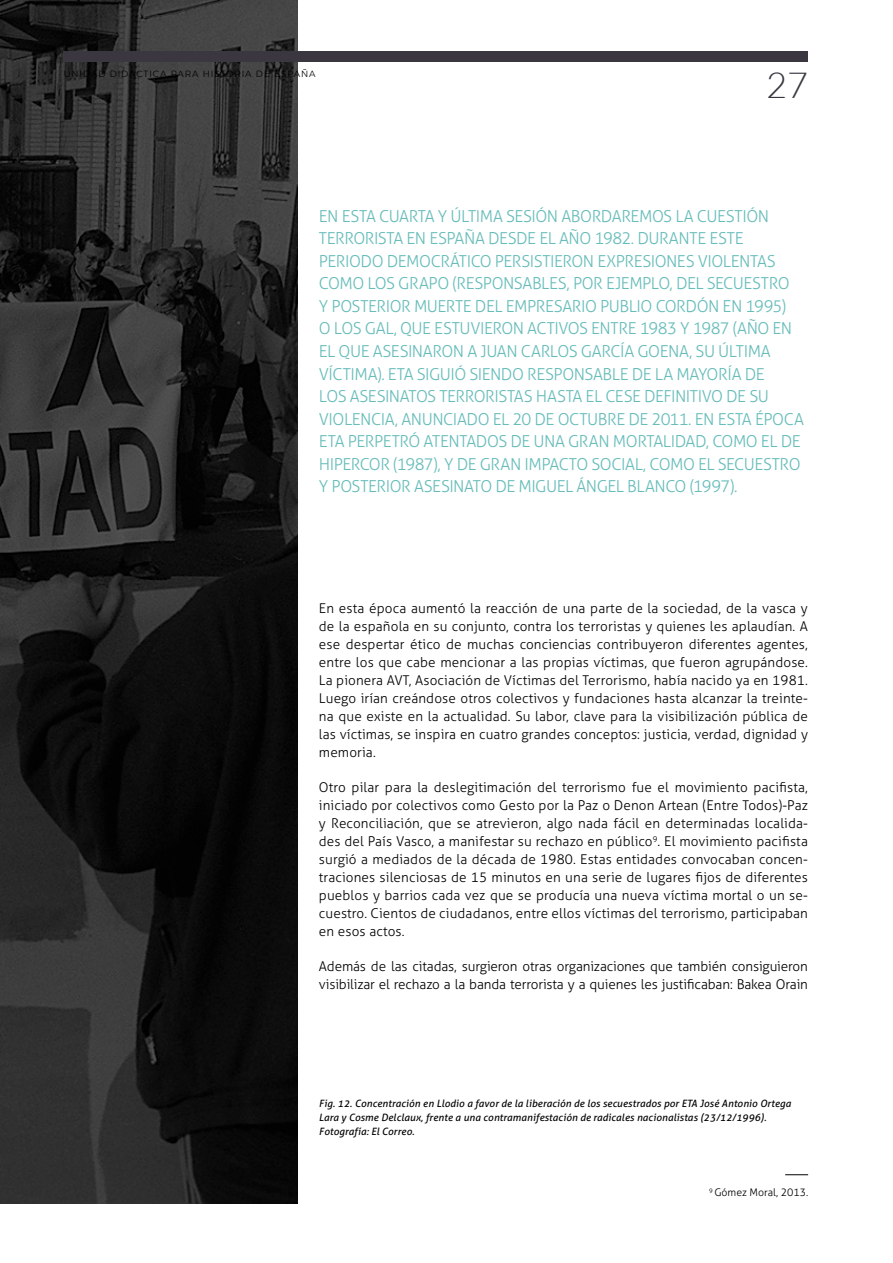
<style>
.page{position:relative;width:893px;height:1263px;background:#fff}
.page>*{position:absolute;margin:0;border:0;box-sizing:border-box;transform-origin:0 0}
.t1{font:300 36px "Lato";color:#3a3741}
.t2{font:300 16.5px/22.5px "Aller";letter-spacing:-.03em;color:#67bdba}
.t3{font:300 13.5px/18px "Aller";letter-spacing:-.01em;color:#000;text-align:justify}
.t4{font:300 10.5px "Aller";color:#000}
.t5{font:italic 10.05px/14.1px "Aller";letter-spacing:.01em;color:#000}
.t6{font:300 9px "Montserrat";letter-spacing:.1em;color:#000}
</style>
<div class="page">
<img style="left:0;top:0;width:298px;height:1203px">
<div style="left:64px;top:51px;width:744px;height:11px;background:#3a3741"></div>
<svg style="left:785px;top:1174px;width:23px;height:1px"></svg>
<p class="t6" style="left:64px;top:67px;width:253px">UNIDAD DIDÁCTICA PARA HISTORIA DE ESPAÑA</p>
<h1 class="t1" style="left:766px;top:66px;width:43px">27</h1>
<p class="t2" style="left:319px;top:205px;width:486px">EN ESTA CUARTA Y ÚLTIMA SESIÓN ABORDAREMOS LA CUESTIÓN TERRORISTA EN ESPAÑA DESDE EL AÑO 1982. DURANTE ESTE PERIODO DEMOCRÁTICO PERSISTIERON EXPRESIONES VIOLENTAS COMO LOS GRAPO (RESPONSABLES, POR EJEMPLO, DEL SECUESTRO<br>Y POSTERIOR MUERTE DEL EMPRESARIO PUBLIO CORDÓN EN 1995)<br>O LOS GAL, QUE ESTUVIERON ACTIVOS ENTRE 1983 Y 1987 (AÑO EN EL QUE ASESINARON A JUAN CARLOS GARCÍA GOENA, SU ÚLTIMA VÍCTIMA). ETA SIGUIÓ SIENDO RESPONSABLE DE LA MAYORÍA DE<br>LOS ASESINATOS TERRORISTAS HASTA EL CESE DEFINITIVO DE SU VIOLENCIA, ANUNCIADO EL 20 DE OCTUBRE DE 2011. EN ESTA ÉPOCA ETA PERPETRÓ ATENTADOS DE UNA GRAN MORTALIDAD, COMO EL DE HIPERCOR (1987), Y DE GRAN IMPACTO SOCIAL, COMO EL SECUESTRO Y POSTERIOR ASESINATO DE MIGUEL ÁNGEL BLANCO (1997).</p>
<p class="t3" style="left:319px;top:599px;width:491px">En esta época aumentó la reacción de una parte de la sociedad, de la vasca y de la española en su conjunto, contra los terroristas y quienes les aplaudían. A ese despertar ético de muchas conciencias contribuyeron diferentes agentes, entre los que cabe mencionar a las propias víctimas, que fueron agrupándose.<br>La pionera AVT, Asociación de Víctimas del Terrorismo, había nacido ya en 1981.<br>Luego irían creándose otros colectivos y fundaciones hasta alcanzar la treinte&shy;na que existe en la actualidad. Su labor, clave para la visibilización pública de las víctimas, se inspira en cuatro grandes conceptos: justicia, verdad, dignidad y memoria.</p>
<p class="t3" style="left:319px;top:778px;width:491px">Otro pilar para la deslegitimación del terrorismo fue el movimiento pacifista, iniciado por colectivos como Gesto por la Paz o Denon Artean (Entre Todos)-Paz y Reconciliación, que se atrevieron, algo nada fácil en determinadas localida&shy;des del País Vasco, a manifestar su rechazo en público<sup>9</sup>. El movimiento pacifista surgió a mediados de la década de 1980. Estas entidades convocaban concen&shy;traciones silenciosas de 15 minutos en una serie de lugares fijos de diferentes pueblos y barrios cada vez que se producía una nueva víctima mortal o un se&shy;cuestro. Cientos de ciudadanos, entre ellos víctimas del terrorismo, participaban en esos actos.</p>
<p class="t3" style="left:319px;top:957px;width:490px">Además de las citadas, surgieron otras organizaciones que también consiguieron visibilizar el rechazo a la banda terrorista y a quienes les justificaban: Bakea Orain</p>
<p class="t5" style="left:319px;top:1096px;width:474px">Fig. 12. Concentración en Llodio a favor de la liberación de los secuestrados por ETA José Antonio Ortega<br>Lara y Cosme Delclaux, frente a una contramanifestación de radicales nacionalistas (23/12/1996).<br>Fotografía: El Correo.</p>
<p class="t4" style="left:709px;top:1186px;width:100px"><sup>9</sup> Gómez Moral, 2013.</p>
</div>
